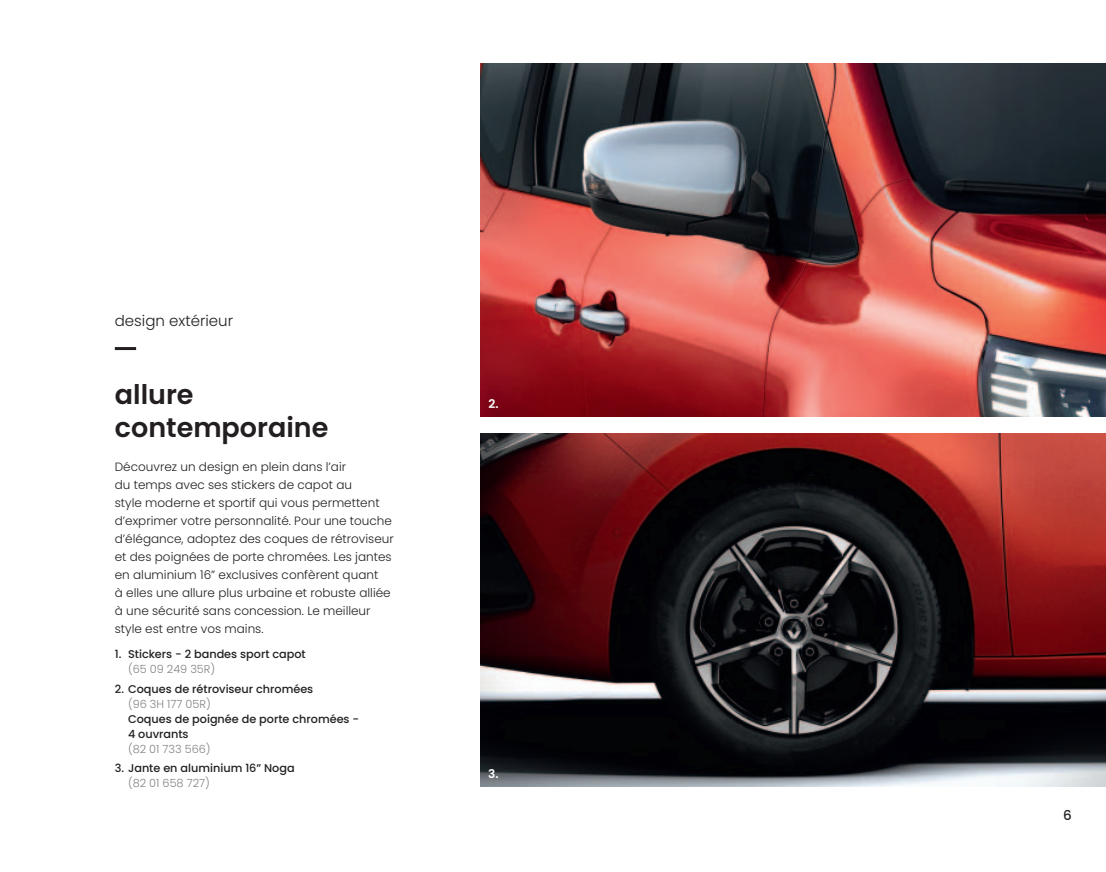
<style>
.page{position:relative;width:1106px;height:872px;background:#fff}
.page>*{position:absolute;margin:0;border:0;box-sizing:border-box;transform-origin:0 0}
.t1{font:600 27px "Poppins";color:#231f20}
.t2{font:300 15px "Poppins";color:#231f20}
.t3{font:500 13.5px "Poppins";color:#231f20}
.t4{font:300 12px/18px "Poppins";color:#231f20}
.t5{font:600 12px "Poppins";color:#fff}
.t6{font:500 11.25px/15px "Poppins";color:#231f20}
.t7{font:300 11.25px "Poppins";color:#808285}
</style>
<div class="page">
<img style="left:480px;top:64px;width:626px;height:353px">
<img style="left:480px;top:434px;width:626px;height:353px">
<hr style="left:115px;top:347px;width:21px;height:3px;background:#231f20">
<p class="t2" style="left:115px;top:310px;width:120px">design extérieur</p>
<h1 class="t1" style="left:115px;top:376px;width:80px">allure</h1>
<h1 class="t1" style="left:115px;top:409px;width:215px">contemporaine</h1>
<p class="t4" style="left:115px;top:458px;width:280px">Découvrez un design en plein dans l’air<br>du temps avec ses stickers de capot au<br>style moderne et sportif qui vous permettent d’exprimer votre personnalité. Pour une touche d’élégance, adoptez des coques de rétroviseur et des poignées de porte chromées. Les jantes en aluminium 16” exclusives confèrent quant<br>à elles une allure plus urbaine et robuste alliée à une sécurité sans concession. Le meilleur style est entre vos mains.</p>
<p class="t6" style="left:115px;top:647px;width:192px">1. Stickers - 2 bandes sport capot</p>
<p class="t7" style="left:128px;top:661px;width:89px">(65 09 249 35R)</p>
<p class="t6" style="left:115px;top:681px;width:200px">2. Coques de rétroviseur chromées</p>
<p class="t7" style="left:128px;top:696px;width:84px">(96 3H 177 05R)</p>
<p class="t6" style="left:128px;top:711px;width:232px">Coques de poignée de porte chromées -<br>4 ouvrants</p>
<p class="t7" style="left:128px;top:741px;width:84px">(82 01 733 566)</p>
<p class="t6" style="left:115px;top:760px;width:181px">3. Jante en aluminium 16” Noga</p>
<p class="t7" style="left:128px;top:775px;width:83px">(82 01 658 727)</p>
<p class="t5" style="left:488px;top:396px;width:12px">2.</p>
<p class="t5" style="left:488px;top:765px;width:12px">3.</p>
<p class="t3" style="left:1063px;top:805px;width:10px">6</p>
</div>
